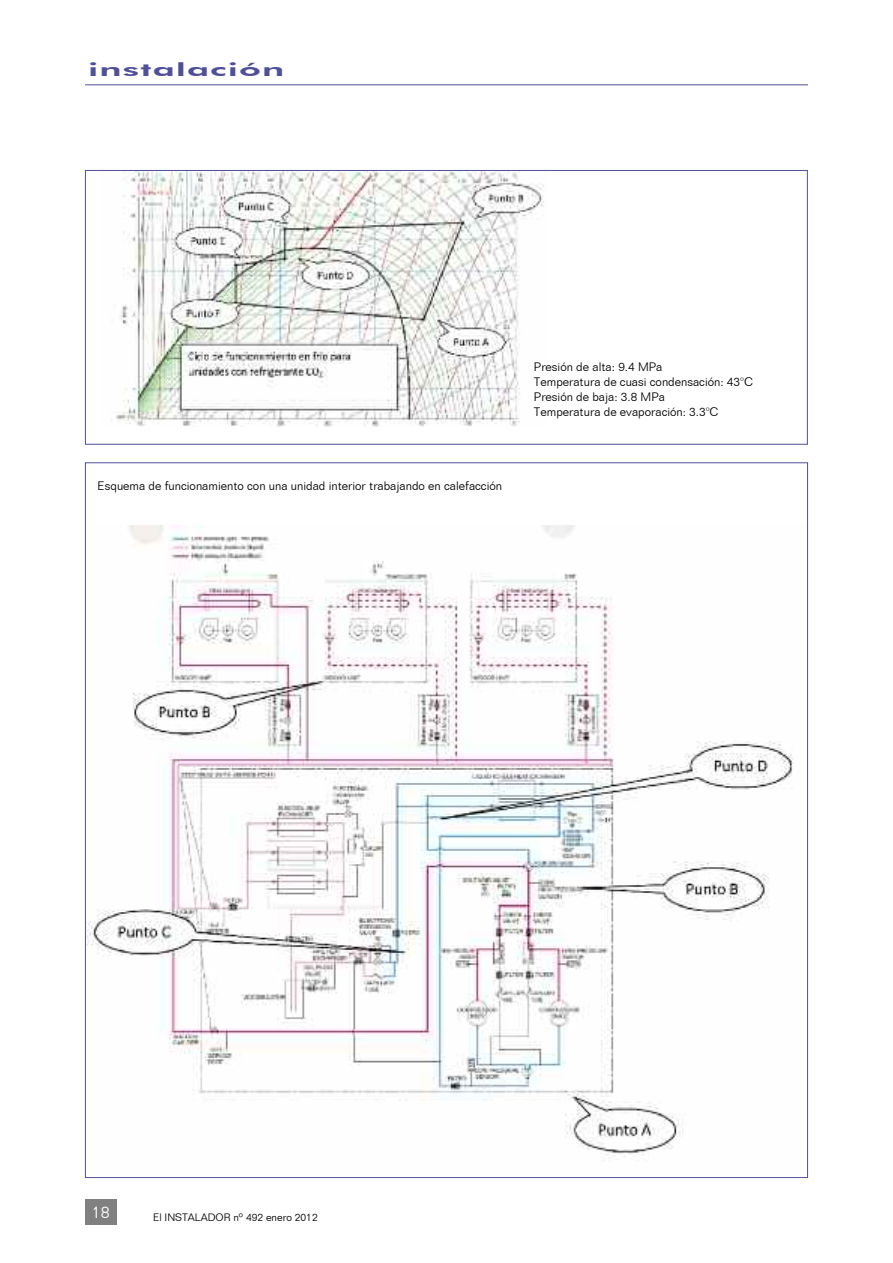
<style>
.page{position:relative;width:893px;height:1263px;background:#fff}
.page>*{position:absolute;margin:0;border:0;box-sizing:border-box;transform-origin:0 0}
.t1{font:800 18px "Futura BT";letter-spacing:.03em;color:#4f4f9a;scale:2 1}
.t2{font:300 16.5px "Folio BT";color:#fff}
.t3{font:300 12px/15px "Folio BT";color:#000}
.t4{font:300 10.5px "Folio BT";color:#000}
</style>
<div class="page">
<div style="left:85px;top:1199px;width:32px;height:26px;background:#808080"></div>
<hr style="left:85px;top:85px;width:723px;height:1px;background:#4f4f9a">
<img style="left:115px;top:172px;width:429px;height:254px">
<img style="left:87px;top:525px;width:706px;height:632px">
<h1 class="t1" style="left:88px;top:59px;width:100px">instalación</h1>
<p class="t3" style="left:98px;top:478px;width:406px">Esquema de funcionamiento con una unidad interior trabajando en calefacción</p>
<p class="t3" style="left:534px;top:359px;width:221px">Presión de alta: 9.4 MPa<br>Temperatura de cuasi condensación: 43°C<br>Presión de baja: 3.8 MPa<br>Temperatura de evaporación: 3.3°C</p>
<h2 class="t2" style="left:92px;top:1202px;width:20px">18</h2>
<p class="t4" style="left:153px;top:1211px;width:166px">El INSTALADOR nº 492 enero 2012</p>
</div>
